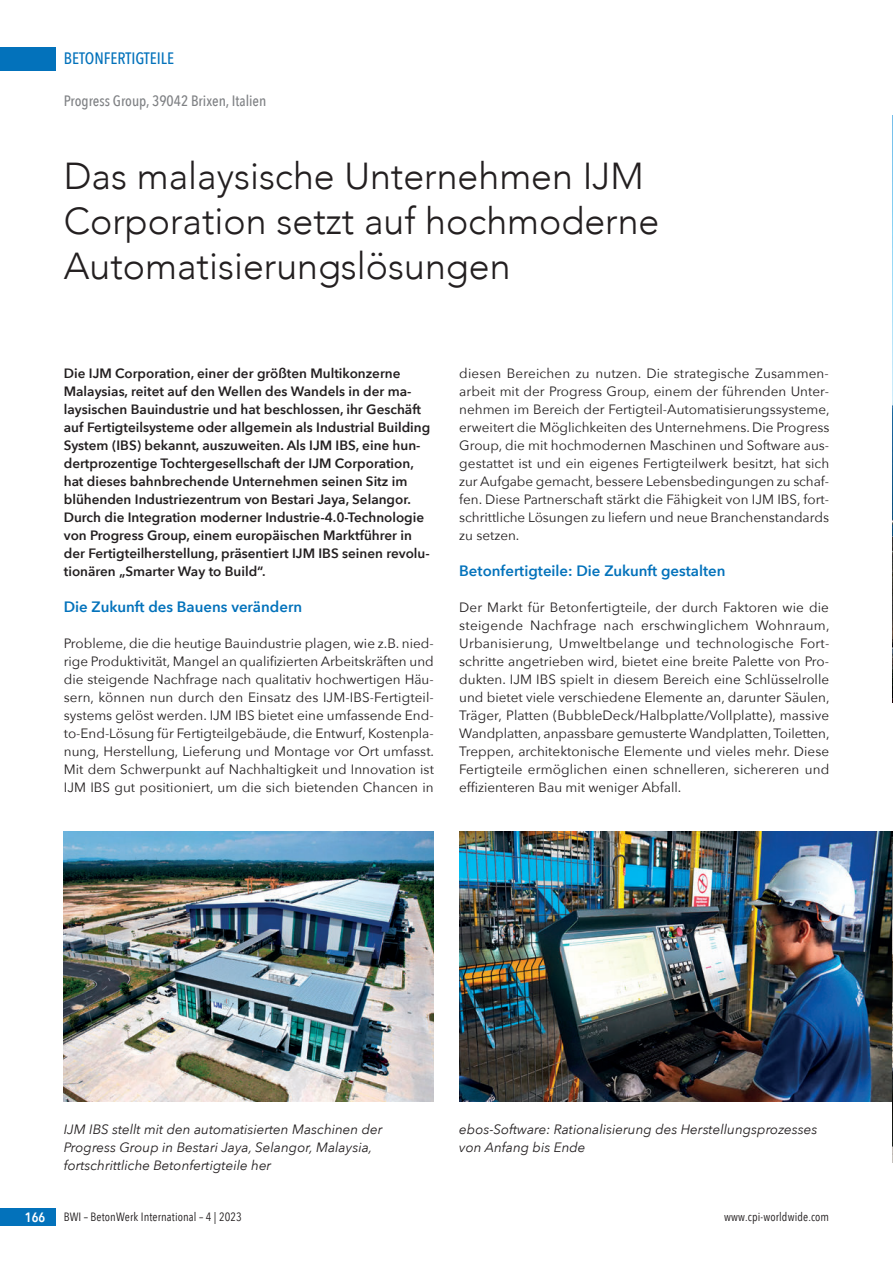
<style>
.page{position:relative;width:893px;height:1263px;background:#fff}
.page>*{position:absolute;margin:0;border:0;box-sizing:border-box;transform-origin:0 0}
.t1{font:300 37.5px/45px "Avenir";color:#231f20}
.t2{font:500 16.5px "Avenir Next Condensed";color:#0372bb}
.t3{font:600 15px "Avenir Next";color:#0372bb}
.t4{font:500 15px "Avenir Next Condensed";color:#808285}
.t5{font:13.5px/18px "Avenir Next";color:#231f20;text-align:justify}
.t6{font:600 13.5px/18px "Avenir Next";color:#231f20}
.t7{font:italic 13.5px/18px "Avenir Next";color:#231f20}
.t8{font:600 13.5px "Avenir Next Condensed";color:#fff}
.t9{font:12px "Avenir Next Condensed";letter-spacing:.01em;color:#231f20}
</style>
<div class="page">
<div style="left:0;top:47px;width:55px;height:23px;background:#0372bb"></div>
<div style="left:0;top:1208px;width:55px;height:18px;background:#0372bb"></div>
<img style="left:64px;top:831px;width:370px;height:271px">
<img style="left:459px;top:831px;width:433px;height:271px">
<img style="left:892px;top:116px;width:1px;height:586px">
<img style="left:892px;top:845px;width:1px;height:317px">
<p class="t2" style="left:64px;top:49px;width:112px">BETONFERTIGTEILE</p>
<p class="t4" style="left:64px;top:92px;width:204px">Progress Group, 39042 Brixen, Italien</p>
<h1 class="t1" style="left:64px;top:153px;width:597px">Das malaysische Unternehmen IJM<br>Corporation setzt auf hochmoderne<br>Automatisierungslösungen</h1>
<p class="t6" style="left:64px;top:364px;width:368px">Die IJM Corporation, einer der größten Multikonzerne Malaysias, reitet auf den Wellen des Wandels in der ma&shy;laysischen Bauindustrie und hat beschlossen, ihr Geschäft auf Fertigteilsysteme oder allgemein als Industrial Building System (IBS) bekannt, auszuweiten. Als IJM IBS, eine hun&shy;dertprozentige Tochtergesellschaft der IJM Corporation, hat dieses bahnbrechende Unternehmen seinen Sitz im blühenden Industriezentrum von Bestari Jaya, Selangor.<br>Durch die Integration moderner Industrie-4.0-Technologie von Progress Group, einem europäischen Marktführer in der Fertigteilherstellung, präsentiert IJM IBS seinen revolu&shy;tionären „Smarter Way to Build“.</p>
<p class="t3" style="left:64px;top:594px;width:240px">Die Zukunft des Bauens verändern</p>
<p class="t5" style="left:64px;top:634px;width:372px">Probleme, die die heutige Bauindustrie plagen, wie z.B. nied&shy;rige Produktivität, Mangel an qualifizierten Arbeitskräften und die steigende Nachfrage nach qualitativ hochwertigen Häu&shy;sern, können nun durch den Einsatz des IJM-IBS-Fertigteil&shy;systems gelöst werden. IJM IBS bietet eine umfassende End&shy;to-End-Lösung für Fertigteilgebäude, die Entwurf, Kostenpla&shy;nung, Herstellung, Lieferung und Montage vor Ort umfasst.<br>Mit dem Schwerpunkt auf Nachhaltigkeit und Innovation ist IJM IBS gut positioniert, um die sich bietenden Chancen in</p>
<p class="t5" style="left:459px;top:364px;width:372px">diesen Bereichen zu nutzen. Die strategische Zusammen&shy;arbeit mit der Progress Group, einem der führenden Unter&shy;nehmen im Bereich der Fertigteil-Automatisierungssysteme, erweitert die Möglichkeiten des Unternehmens. Die Progress Group, die mit hochmodernen Maschinen und Software aus&shy;gestattet ist und ein eigenes Fertigteilwerk besitzt, hat sich zur Aufgabe gemacht, bessere Lebensbedingungen zu schaf&shy;fen. Diese Partnerschaft stärkt die Fähigkeit von IJM IBS, fort&shy;schrittliche Lösungen zu liefern und neue Branchenstandards zu setzen.</p>
<p class="t3" style="left:459px;top:558px;width:268px">Betonfertigteile: Die Zukunft gestalten</p>
<p class="t5" style="left:459px;top:598px;width:372px">Der Markt für Betonfertigteile, der durch Faktoren wie die steigende Nachfrage nach erschwinglichem Wohnraum, Urbanisierung, Umweltbelange und technologische Fort&shy;schritte angetrieben wird, bietet eine breite Palette von Pro&shy;dukten. IJM IBS spielt in diesem Bereich eine Schlüsselrolle und bietet viele verschiedene Elemente an, darunter Säulen, Träger, Platten (BubbleDeck/Halbplatte/Vollplatte), massive Wandplatten, anpassbare gemusterte Wandplatten, Toiletten, Treppen, architektonische Elemente und vieles mehr. Diese Fertigteile ermöglichen einen schnelleren, sichereren und effizienteren Bau mit weniger Abfall.</p>
<p class="t7" style="left:64px;top:1120px;width:320px">IJM IBS stellt mit den automatisierten Maschinen der<br>Progress Group in Bestari Jaya, Selangor, Malaysia, fortschrittliche Betonfertigteile her</p>
<p class="t7" style="left:459px;top:1120px;width:360px">ebos-Software: Rationalisierung des Herstellungsprozesses von Anfang bis Ende</p>
<p class="t8" style="left:25px;top:1206px;width:22px">166</p>
<p class="t9" style="left:64px;top:1207px;width:180px">BWI – BetonWerk International – 4 | 2023</p>
<p class="t9" style="left:724px;top:1207px;width:107px">www.cpi-worldwide.com</p>
</div>
